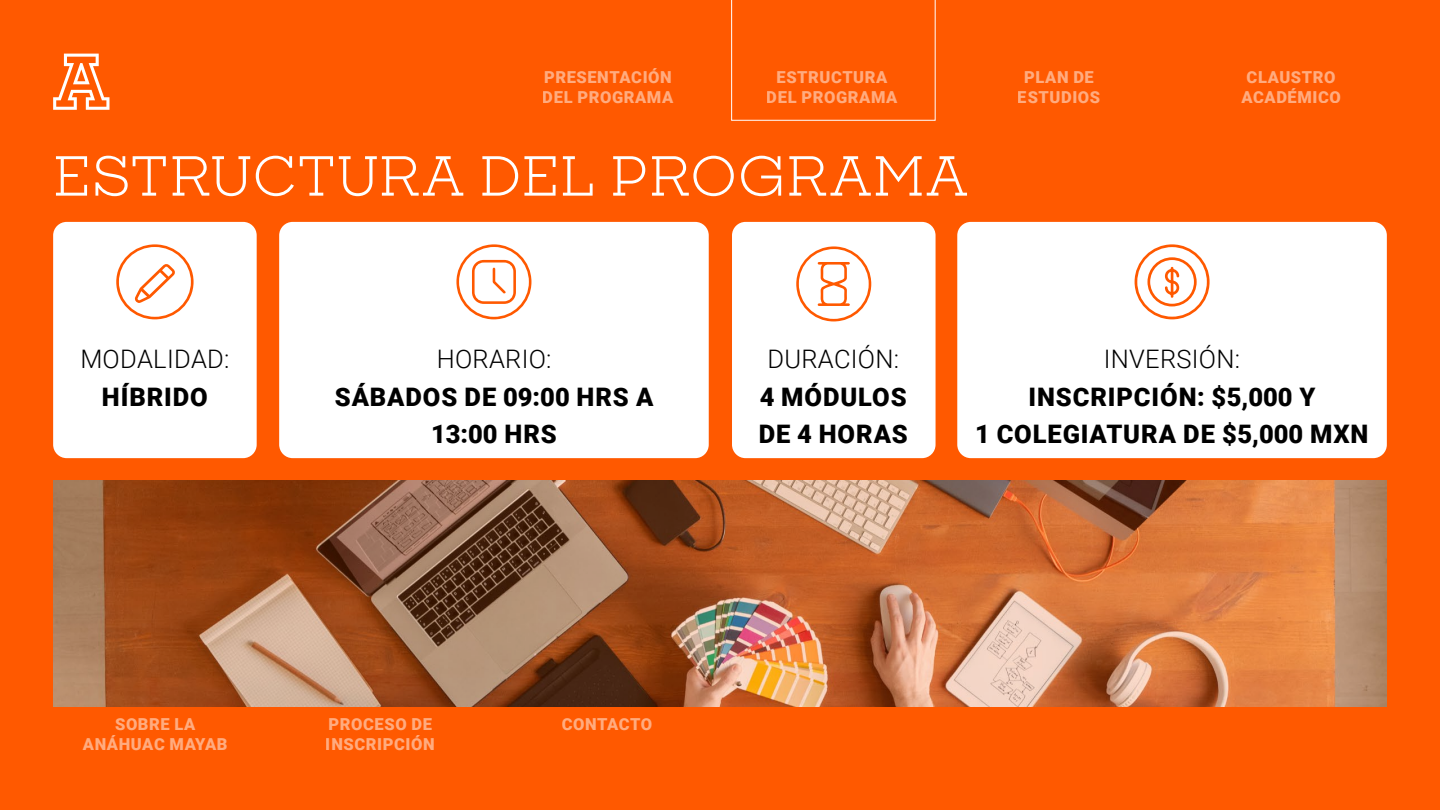
<style>
.page{position:relative;width:1440px;height:810px;background:#ff5900}
.page>*{position:absolute;margin:0;border:0;box-sizing:border-box;transform-origin:0 0}
.t1{font:54px "Sharp Slab";letter-spacing:-.01em;color:#fff}
.t2{font:900 25.5px/37.5px "Roboto";letter-spacing:.035em;color:#000;text-align:center}
.t3{font:300 25.5px "Roboto";letter-spacing:.01em;color:#000}
.t4{font:900 16.5px/19.8px "Roboto";letter-spacing:.035em;color:#fff;text-align:center}
</style>
<div class="page">
<svg style="left:53px;top:54px;width:57px;height:56px"></svg>
<svg style="left:731px;top:0;width:205px;height:121px"></svg>
<div style="left:53px;top:222px;width:204px;height:236px;background:#fff;border-radius:14px"></div>
<div style="left:732px;top:222px;width:204px;height:236px;background:#fff;border-radius:14px"></div>
<div style="left:279px;top:222px;width:430px;height:236px;background:#fff;border-radius:14px"></div>
<div style="left:957px;top:222px;width:430px;height:236px;background:#fff;border-radius:14px"></div>
<svg style="left:116px;top:244px;width:78px;height:75px"></svg>
<svg style="left:456px;top:244px;width:76px;height:76px"></svg>
<svg style="left:796px;top:246px;width:75px;height:76px"></svg>
<svg style="left:1135px;top:244px;width:75px;height:75px"></svg>
<img style="left:53px;top:481px;width:1334px;height:226px">
<p class="t4" style="left:543px;top:67px;width:132px;text-align:left">PRESENTACIÓN<br>DEL PROGRAMA</p>
<p class="t4" style="left:767px;top:67px;width:132px">ESTRUCTURA<br>DEL PROGRAMA</p>
<p class="t4" style="left:1018px;top:67px;width:84px">PLAN DE<br>ESTUDIOS</p>
<p class="t4" style="left:1241px;top:66px;width:101px">CLAUSTRO<br>ACADÉMICO</p>
<h1 class="t1" style="left:53px;top:138px;width:918px">ESTRUCTURA DEL PROGRAMA</h1>
<h2 class="t3" style="left:80px;top:341px;width:151px">MODALIDAD:</h2>
<h2 class="t2" style="left:102px;top:377px;width:107px">HÍBRIDO</h2>
<h2 class="t3" style="left:437px;top:341px;width:116px">HORARIO:</h2>
<h2 class="t2" style="left:335px;top:377px;width:320px">SÁBADOS DE 09:00 HRS A<br>13:00 HRS</h2>
<h2 class="t3" style="left:768px;top:341px;width:133px">DURACIÓN:</h2>
<h2 class="t2" style="left:759px;top:377px;width:151px;text-align:left">4 MÓDULOS<br>DE 4 HORAS</h2>
<h2 class="t3" style="left:1104px;top:341px;width:138px">INVERSIÓN:</h2>
<h2 class="t2" style="left:975px;top:377px;width:395px">INSCRIPCIÓN: $5,000 Y<br>1 COLEGIATURA DE $5,000 MXN</h2>
<p class="t4" style="left:83px;top:714px;width:146px">SOBRE LA<br>ANÁHUAC MAYAB</p>
<p class="t4" style="left:326px;top:714px;width:110px;text-align:left">PROCESO DE<br>INSCRIPCIÓN</p>
<p class="t4" style="left:562px;top:714px;width:92px">CONTACTO</p>
</div>
